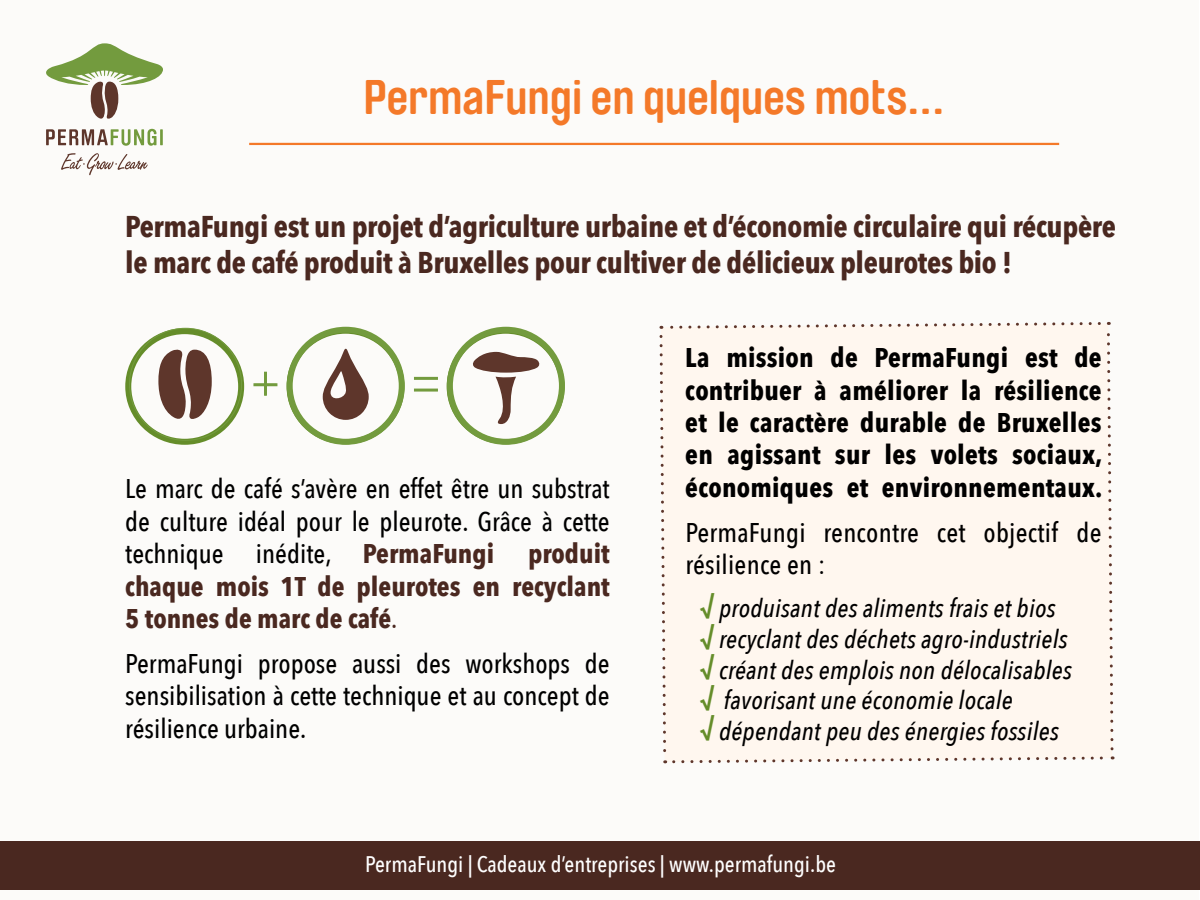
<style>
.page{position:relative;width:1200px;height:900px;background:#fff}
.page>*{position:absolute;margin:0;border:0;box-sizing:border-box;transform-origin:0 0}
.t1{font:700 48px "Brauer Neue";color:#f47929}
.t2{font:700 30px/36px "Avenir Next Condensed";letter-spacing:-.01em;color:#4a2820}
.t3{font:500 27px/32.4px "Avenir Next Condensed";color:#000;text-align:justify}
.t4{font:700 27px/32.4px "Avenir Next Condensed";letter-spacing:.01em;color:#000;text-align:justify}
.t5{font:700 27px/32.4px "Avenir Next Condensed";color:#4a2820;text-align:justify}
.t6{font:italic 500 25.5px/30.6px "Avenir Next Condensed";letter-spacing:.01em;color:#000}
.t7{font:500 22.5px "Avenir Next Condensed";color:#fff}
.s1{font-weight:700;color:#4a2820}
.s2{font-weight:500}
</style>
<div class="page">
<div style="left:1px;top:0;width:1198px;height:900px;background:#fcfbf9"></div>
<svg style="left:46px;top:129px;width:111px;height:17px"></svg>
<hr style="left:160px;top:129px;width:3px;height:16px;background:#739b3e">
<svg style="left:61px;top:153px;width:87px;height:22px"></svg>
<svg style="left:46px;top:43px;width:117px;height:76px"></svg>
<div style="left:0;top:841px;width:1200px;height:49px;background:#4a2820"></div>
<div style="left:659px;top:322px;width:456px;height:442px;background:#fff7ef"></div>
<hr style="left:249px;top:143px;width:810px;height:2px;background:#f47929">
<div style="left:125px;top:328px;width:119px;height:117px;border:6px solid #658d2a;border-radius:50%"></div>
<div style="left:447px;top:327px;width:118px;height:118px;border:6px solid #739b3e;border-radius:50%"></div>
<svg style="left:473px;top:352px;width:67px;height:72px"></svg>
<div style="left:287px;top:327px;width:118px;height:118px;border:6px solid #739b3e;border-radius:50%"></div>
<svg style="left:323px;top:349px;width:46px;height:71px"></svg>
<svg style="left:254px;top:386px;width:22px;height:1px"></svg>
<svg style="left:158px;top:349px;width:54px;height:70px"></svg>
<hr style="left:264px;top:372px;width:3px;height:24px;background:#739b3e">
<hr style="left:253px;top:383px;width:24px;height:3px;background:#739b3e">
<hr style="left:414px;top:377px;width:24px;height:3px;background:#739b3e">
<hr style="left:414px;top:389px;width:24px;height:3px;background:#739b3e">
<h1 class="t1" style="left:364px;top:70px;width:583px">PermaFungi en quelques mots...</h1>
<p class="t2" style="left:125px;top:208px;width:992px">PermaFungi est un projet d’agriculture urbaine et d’économie circulaire qui récupère le marc de café produit à Bruxelles pour cultiver de délicieux pleurotes bio !</p>
<p class="t3" style="left:125px;top:473px;width:486px">Le marc de café s’avère en effet être un substrat de culture idéal pour le pleurote. Grâce à cette technique inédite, <span class="s1">PermaFungi</span></p>
<p class="t5" style="left:125px;top:537px;width:486px;text-indent:403px">produit chaque mois 1T de pleurotes en recyclant 5 tonnes de marc de café<span class="s2">.</span></p>
<p class="t3" style="left:125px;top:647px;width:486px">PermaFungi propose aussi des workshops de sensibilisation à cette technique et au concept de résilience urbaine.</p>
<p class="t4" style="left:685px;top:341px;width:419px">La mission de PermaFungi est de contribuer à améliorer la résilience et le caractère durable de Bruxelles en agissant sur les volets sociaux, économiques et environnementaux.</p>
<p class="t3" style="left:685px;top:516px;width:418px">PermaFungi rencontre cet objectif de résilience en :</p>
<p class="t6" style="left:700px;top:593px;width:373px"><sup>√</sup> produisant des aliments frais et bios <sup>√</sup> recyclant des déchets agro-industriels <sup>√</sup> créant des emplois non délocalisables <sup>√</sup> favorisant une économie locale<br><sup>√</sup> dépendant peu des énergies fossiles</p>
<p class="t7" style="left:365px;top:851px;width:472px">PermaFungi | Cadeaux d’entreprises | www.permafungi.be</p>
</div>
